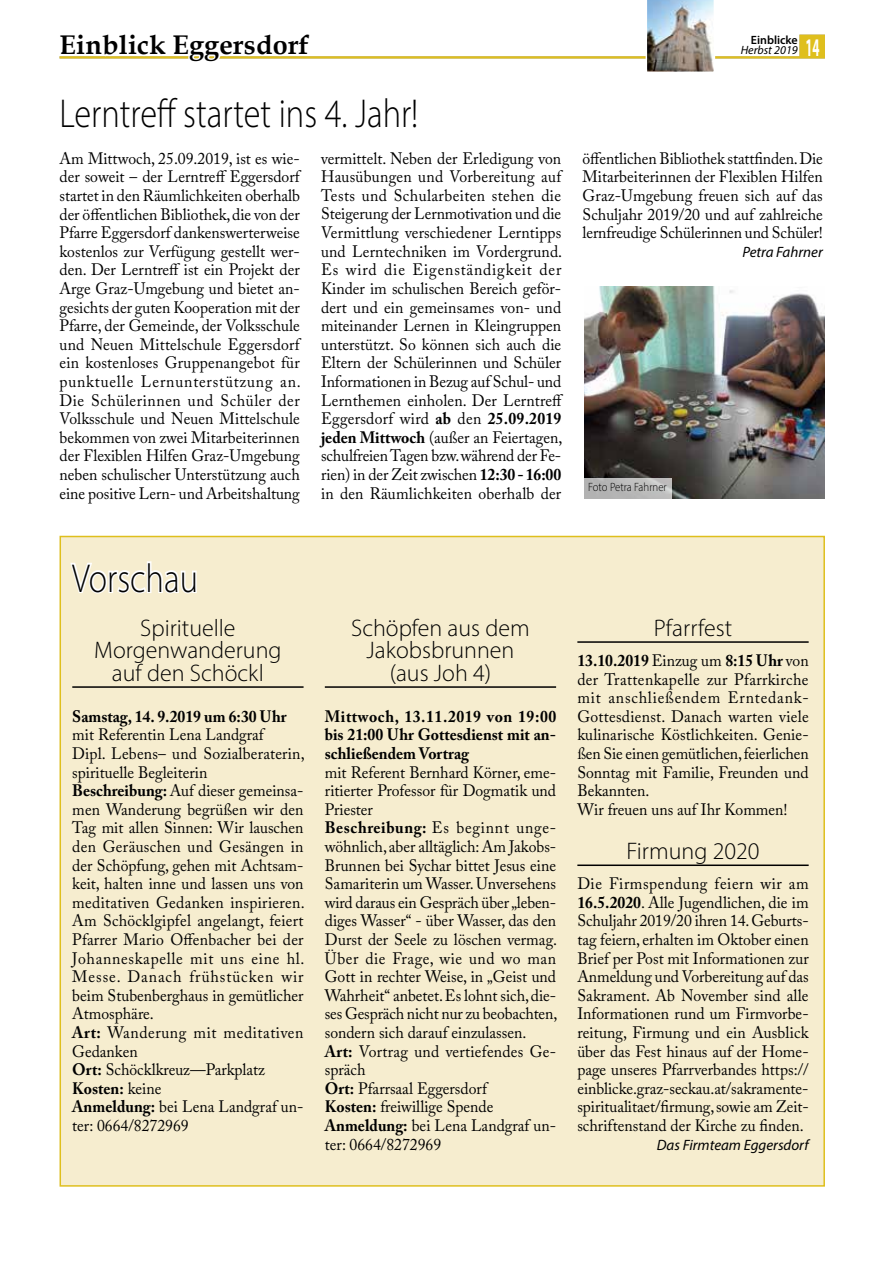
<style>
.page{position:relative;width:893px;height:1263px;background:#fff}
.page>*{position:absolute;margin:0;border:0;box-sizing:border-box;transform-origin:0 0}
.t1{font:300 40.5px "Myriad Pro";color:#000;scale:.85 1}
.t2{font:700 27px "Book Antiqua";letter-spacing:.005em;color:#000}
.t3{font:300 24px/22.5px "Myriad Pro";color:#000;text-align:center}
.t4{font:16.5px/18.6px "Adobe Caslon Pro";color:#000;scale:.95 1}
.t5{font:700 16.5px/18.6px "Adobe Caslon Pro";color:#000;text-align:justify;scale:.95 1}
.t6{font:italic 15px "Myriad Pro";color:#000}
.t7{font:300 12px "Myriad Pro";color:#000;scale:.9 1}
.t8{font:italic 12px "Myriad Pro";color:#000}
.t9{font:600 12px "Myriad Pro";color:#000}
.s1{font-weight:700;font-style:normal;font-size:25.5px;color:#fff}
.s2{font-weight:700}
</style>
<div class="page">
<div style="left:60px;top:536px;width:765px;height:651px;background:#f6edcf;border:2px solid #dfbf1d"></div>
<svg style="left:68px;top:535px;width:130px;height:59px"></svg>
<hr style="left:72px;top:686px;width:232px;height:2px;background:#000">
<hr style="left:325px;top:686px;width:231px;height:2px;background:#000">
<hr style="left:577px;top:641px;width:232px;height:2px;background:#000">
<hr style="left:577px;top:864px;width:232px;height:2px;background:#000">
<img style="left:584px;top:286px;width:241px;height:212px">
<svg style="left:584px;top:478px;width:88px;height:20px;background:#babab9"></svg>
<hr style="left:60px;top:56px;width:765px;height:3px;background:#dfbf1d">
<div style="left:799px;top:35px;width:26px;height:22px;background:#dfbf1d"></div>
<svg style="left:646px;top:0;width:69px;height:72px;background:#a3a8aa"></svg>
<svg style="left:59px;top:56px;width:359px;height:3px"></svg>
<h2 class="t2" style="left:60px;top:27px;width:251px">Einblick Eggersdorf</h2>
<p class="t8" style="left:741px;top:43px;width:80px">Herbst 2019 <span class="s1">14</span></p>
<p class="t9" style="left:751px;top:32px;width:48px">Einblicke</p>
<h1 class="t1" style="left:60px;top:89px;width:424px">Lerntreff startet ins 4. Jahr!</h1>
<p class="t4" style="left:60px;top:149px;width:256px;text-align:justify">Am Mittwoch, 25.09.2019, ist es wie&shy;der soweit – der Lerntreff Eggersdorf startet in den Räumlichkeiten oberhalb der öffentlichen Bibliothek, die von der Pfarre Eggersdorf dankenswerterweise kostenlos zur Verfügung gestellt wer&shy;den. Der Lerntreff ist ein Projekt der Arge Graz-Umgebung und bietet an&shy;gesichts der guten Kooperation mit der Pfarre, der Gemeinde, der Volksschule und Neuen Mittelschule Eggersdorf ein kostenloses Gruppenangebot für punktuelle Lernunterstützung an.<br>Die Schülerinnen und Schüler der Volksschule und Neuen Mittelschule bekommen von zwei Mitarbeiterinnen der Flexiblen Hilfen Graz-Umgebung neben schulischer Unterstützung auch eine positive Lern- und Arbeitshaltung</p>
<p class="t4" style="left:321px;top:149px;width:256px">vermittelt. Neben der Erledigung von Hausübungen und Vorbereitung auf Tests und Schularbeiten stehen die Steigerung der Lernmotivation und die Vermittlung verschiedener Lerntipps und Lerntechniken im Vordergrund.<br>Es wird die Eigenständigkeit der Kinder im schulischen Bereich geför&shy;dert und ein gemeinsames von- und miteinander Lernen in Kleingruppen unterstützt. So können sich auch die Eltern der Schülerinnen und Schüler Informationen in Bezug auf Schul- und Lernthemen einholen. Der Lerntreff Eggersdorf wird <span class="s2">ab</span> den <span class="s2">25.09.2019 jeden Mittwoch</span> (außer an Feiertagen, schulfreien Tagen bzw. während der Fe&shy;rien) in der Zeit zwischen <span class="s2">12:30 - 16:00 </span>in den Räumlichkeiten oberhalb der</p>
<p class="t4" style="left:583px;top:149px;width:255px;text-align:justify">öffentlichen Bibliothek stattfinden. Die Mitarbeiterinnen der Flexiblen Hilfen Graz-Umgebung freuen sich auf das Schuljahr 2019/20 und auf zahlreiche lernfreudige Schülerinnen und Schüler!</p>
<p class="t6" style="left:742px;top:242px;width:82px">Petra Fahrner</p>
<p class="t7" style="left:588px;top:480px;width:89px">Foto Petra Fahrner</p>
<h1 class="t1" style="left:72px;top:554px;width:149px">Vorschau</h1>
<h3 class="t3" style="left:94px;top:616px;width:189px">Spirituelle<br>Morgenwanderung auf den Schöckl</h3>
<p class="t5" style="left:72px;top:707px;width:227px">Samstag, 14. 9.2019 um 6:30 Uhr</p>
<p class="t4" style="left:72px;top:725px;width:246px">mit Referentin Lena Landgraf<br>Dipl. Lebens– und Sozialberaterin, spirituelle Begleiterin<br><span class="s2">Beschreibung:</span> Auf dieser gemeinsa&shy;men Wanderung begrüßen wir den<br>Tag mit allen Sinnen: Wir lauschen den Geräuschen und Gesängen in der Schöpfung, gehen mit Achtsam&shy;keit, halten inne und lassen uns von meditativen Gedanken inspirieren.<br>Am Schöcklgipfel angelangt, feiert<br>Pfarrer Mario Offenbacher bei der<br>Johanneskapelle mit uns eine hl.<br>Messe. Danach frühstücken wir beim Stubenberghaus in gemütlicher<br>Atmosphäre.<br><span class="s2">Art:</span> Wanderung mit meditativen<br>Gedanken<br><span class="s2">Ort:</span> Schöcklkreuz—Parkplatz<br><span class="s2">Kosten:</span> keine<br><span class="s2">Anmeldung:</span> bei Lena Landgraf un&shy;ter: 0664/8272969</p>
<h3 class="t3" style="left:351px;top:616px;width:180px">Schöpfen aus dem<br>Jakobsbrunnen (aus Joh 4)</h3>
<p class="t5" style="left:325px;top:707px;width:245px">Mittwoch, 13.11.2019 von 19:00 bis 21:00 Uhr Gottesdienst mit an&shy;schließendem Vortrag</p>
<p class="t4" style="left:325px;top:762px;width:246px">mit Referent Bernhard Körner, eme&shy;ritierter Professor für Dogmatik und<br>Priester<br><span class="s2">Beschreibung:</span> Es beginnt unge&shy;wöhnlich, aber alltäglich: Am Jakobs-<br>Brunnen bei Sychar bittet Jesus eine<br>Samariterin um Wasser. Unversehens wird daraus ein Gespräch über „leben&shy;diges Wasser“ - über Wasser, das den<br>Durst der Seele zu löschen vermag.<br>Über die Frage, wie und wo man<br>Gott in rechter Weise, in „Geist und<br>Wahrheit“ anbetet. Es lohnt sich, die&shy;ses Gespräch nicht nur zu beobachten, sondern sich darauf einzulassen.<br><span class="s2">Art:</span> Vortrag und vertiefendes Ge&shy;spräch<br><span class="s2">Ort:</span> Pfarrsaal Eggersdorf<br><span class="s2">Kosten:</span> freiwillige Spende<br><span class="s2">Anmeldung:</span> bei Lena Landgraf un&shy;ter: 0664/8272969</p>
<h3 class="t3" style="left:654px;top:616px;width:80px">Pfarrfest</h3>
<p class="t4" style="left:577px;top:651px;width:245px"><span class="s2">13.10.2019</span> Einzug um <span class="s2">8:15 Uhr</span> von der Trattenkapelle zur Pfarrkirche mit anschließendem Erntedank-<br>Gottesdienst. Danach warten viele kulinarische Köstlichkeiten. Genie&shy;ßen Sie einen gemütlichen, feierlichen<br>Sonntag mit Familie, Freunden und<br>Bekannten.<br>Wir freuen uns auf Ihr Kommen!</p>
<h3 class="t3" style="left:626px;top:839px;width:135px">Firmung 2020</h3>
<p class="t4" style="left:577px;top:874px;width:245px;text-align:justify">Die Firmspendung feiern wir am <span class="s2">16.5.2020</span>. Alle Jugendlichen, die im Schuljahr 2019/20 ihren 14. Geburts&shy;tag feiern, erhalten im Oktober einen Brief per Post mit Informationen zur Anmeldung und Vorbereitung auf das Sakrament. Ab November sind alle Informationen rund um Firmvorbe&shy;reitung, Firmung und ein Ausblick über das Fest hinaus auf der Home&shy;page unseres Pfarrverbandes https:// einblicke.graz-seckau.at/sakramente&shy;spiritualitaet/firmung, sowie am Zeit&shy;schriftenstand der Kirche zu finden.</p>
<p class="t6" style="left:657px;top:1135px;width:153px">Das Firmteam Eggersdorf</p>
</div>
